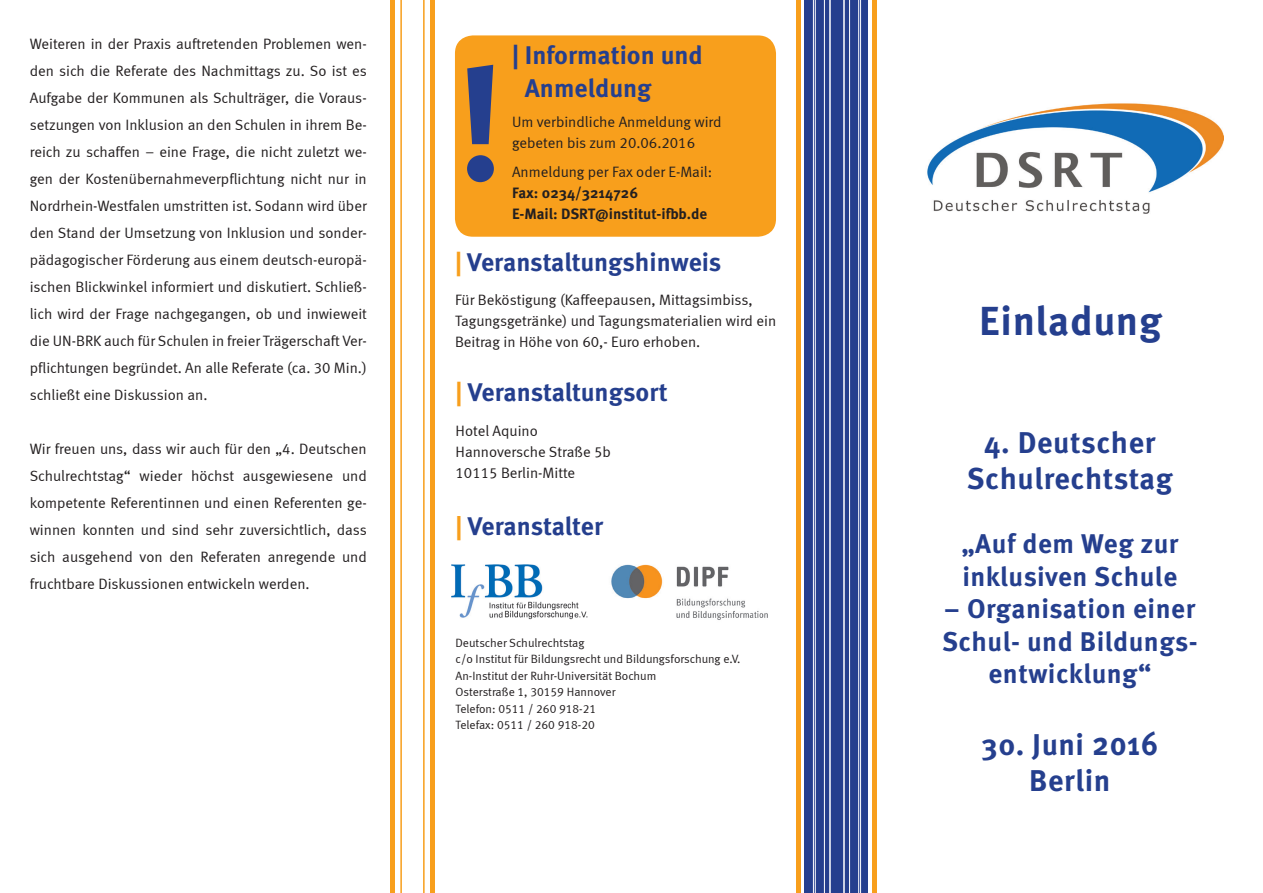
<style>
.page{position:relative;width:1263px;height:893px;background:#fff}
.page>*{position:absolute;margin:0;border:0;box-sizing:border-box;transform-origin:0 0}
.t1{font:700 162.45px "Meta Pro";color:#253f8e}
.t2{font:700 40.5px "Meta Pro";letter-spacing:.02em;color:#253f8e}
.t3{font:700 30px/36px "Meta Pro";letter-spacing:.02em;color:#253f8e;text-align:center}
.t4{font:700 27px/32.4px "Meta Pro";letter-spacing:.02em;color:#253f8e}
.t5{font:700 25.5px/33px "Meta Pro";letter-spacing:-.005em;color:#253f8e}
.t6{font:15px/27px "Meta Normal LF";color:#231f20}
.t7{font:700 15px/21px "Meta Pro";color:#231f20}
.t8{font:12px/16.5px "Meta Normal LF";color:#231f20}
.s1{color:#f89f1c}
.s2{font-size:33px}
</style>
<div class="page">
<div style="left:804px;top:0;width:64px;height:893px;background:#253f8e"></div>
<div style="left:430px;top:0;width:5px;height:893px;background:#f89f1c"></div>
<div style="left:390px;top:0;width:5px;height:893px;background:#f89f1c"></div>
<hr style="left:400px;top:0;width:2px;height:893px;background:#f89f1c">
<hr style="left:423px;top:0;width:2px;height:893px;background:#f89f1c">
<hr style="left:829px;top:0;width:2px;height:893px;background:#fff">
<hr style="left:843px;top:0;width:2px;height:893px;background:#fff">
<hr style="left:860px;top:0;width:1px;height:893px;background:#fff">
<hr style="left:813px;top:0;width:1px;height:893px;background:#fff">
<hr style="left:815px;top:0;width:1px;height:893px;background:#fff">
<hr style="left:858px;top:0;width:1px;height:893px;background:#fff">
<hr style="left:849px;top:0;width:1px;height:893px;background:#fff">
<hr style="left:824px;top:0;width:1px;height:893px;background:#fff">
<div style="left:796px;top:0;width:5px;height:893px;background:#f89f1c"></div>
<hr style="left:872px;top:0;width:4px;height:893px;background:#f89f1c">
<div style="left:455px;top:35px;width:321px;height:202px;background:#f89f1c;border-radius:18px"></div>
<img style="left:611px;top:564px;width:157px;height:56px">
<img style="left:927px;top:103px;width:296px;height:111px">
<img style="left:451px;top:564px;width:92px;height:54px">
<img style="left:503px;top:610px;width:70px;height:9px">
<div style="left:527px;top:602px;width:52px;height:8px;background:#fff"></div>
<img style="left:528px;top:602px;width:51px;height:7px">
<svg style="left:574px;top:611px;width:14px;height:7px"></svg>
<p class="t6" style="left:30px;top:31px;width:339px;text-align:justify">Weiteren in der Praxis auftretenden Problemen wen&shy;den sich die Referate des Nachmittags zu. So ist es Aufgabe der Kommunen als Schulträger, die Voraus&shy;setzungen von Inklusion an den Schulen in ihrem Be&shy;reich zu schaffen – eine Frage, die nicht zuletzt we&shy;gen der Kostenübernahmeverpflichtung nicht nur in Nordrhein-Westfalen umstritten ist. Sodann wird über den Stand der Umsetzung von Inklusion und sonder&shy;pädagogischer Förderung aus einem deutsch-europä&shy;ischen Blickwinkel informiert und diskutiert. Schließ&shy;lich wird der Frage nachgegangen, ob und inwieweit die UN-BRK auch für Schulen in freier Trägerschaft Ver&shy;pflichtungen begründet. An alle Referate (ca. 30 Min.) schließt eine Diskussion an.</p>
<p class="t6" style="left:30px;top:436px;width:339px;text-align:justify">Wir freuen uns, dass wir auch für den „4. Deutschen Schulrechtstag“ wieder höchst ausgewiesene und kompetente Referentinnen und einen Referenten ge&shy;winnen konnten und sind sehr zuversichtlich, dass sich ausgehend von den Referaten anregende und fruchtbare Diskussionen entwickeln werden.</p>
<h1 class="t1" style="left:456px;top:-3px;width:51px">!</h1>
<h3 class="t5" style="left:525px;top:37px;width:179px;text-indent:-13px">| Information und<br>Anmeldung</h3>
<p class="t6" style="left:512px;top:111px;width:211px;line-height:21px">Um verbindliche Anmeldung wird gebeten bis zum 20.06.2016</p>
<p class="t6" style="left:512px;top:158px;width:202px">Anmeldung per Fax oder E-Mail:</p>
<p class="t7" style="left:512px;top:182px;width:197px">Fax: 0234/3214726<br>E-Mail: DSRT@institut-ifbb.de</p>
<h3 class="t5" style="left:455px;top:244px;width:268px"><span class="s1">|</span> Veranstaltungshinweis</h3>
<p class="t6" style="left:455px;top:289px;width:323px;line-height:21px">Für Beköstigung (Kaffeepausen, Mittagsimbiss,<br>Tagungsgetränke) und Tagungsmaterialien wird ein<br>Beitrag in Höhe von 60,- Euro erhoben.</p>
<h3 class="t5" style="left:455px;top:374px;width:214px"><span class="s1">|</span> Veranstaltungsort</h3>
<p class="t6" style="left:455px;top:420px;width:157px;line-height:21px">Hotel Aquino<br>Hannoversche Straße 5b<br>10115 Berlin-Mitte</p>
<h3 class="t5" style="left:455px;top:508px;width:149px"><span class="s1">|</span> Veranstalter</h3>
<p class="t8" style="left:455px;top:634px;width:286px">Deutscher Schulrechtstag<br>c/o Institut für Bildungsrecht und Bildungsforschung e.V.<br>An-Institut der Ruhr-Universität Bochum<br>Osterstraße 1, 30159 Hannover<br>Telefon: 0511 / 260 918-21<br>Telefax: 0511 / 260 918-20</p>
<h2 class="t2" style="left:979px;top:290px;width:184px">Einladung</h2>
<h3 class="t3" style="left:967px;top:422px;width:207px">4. Deutscher<br>Schulrechtstag</h3>
<h3 class="t4" style="left:961px;top:526px;width:218px">„Auf dem Weg zur inklusiven Schule</h3>
<h3 class="t4" style="left:942px;top:591px;width:257px;text-align:center">– Organisation einer<br>Schul- und Bildungs&shy;entwicklung“</h3>
<h3 class="t3" style="left:981px;top:724px;width:179px">30. Juni <span class="s2">2016<br></span>Berlin</h3>
</div>
